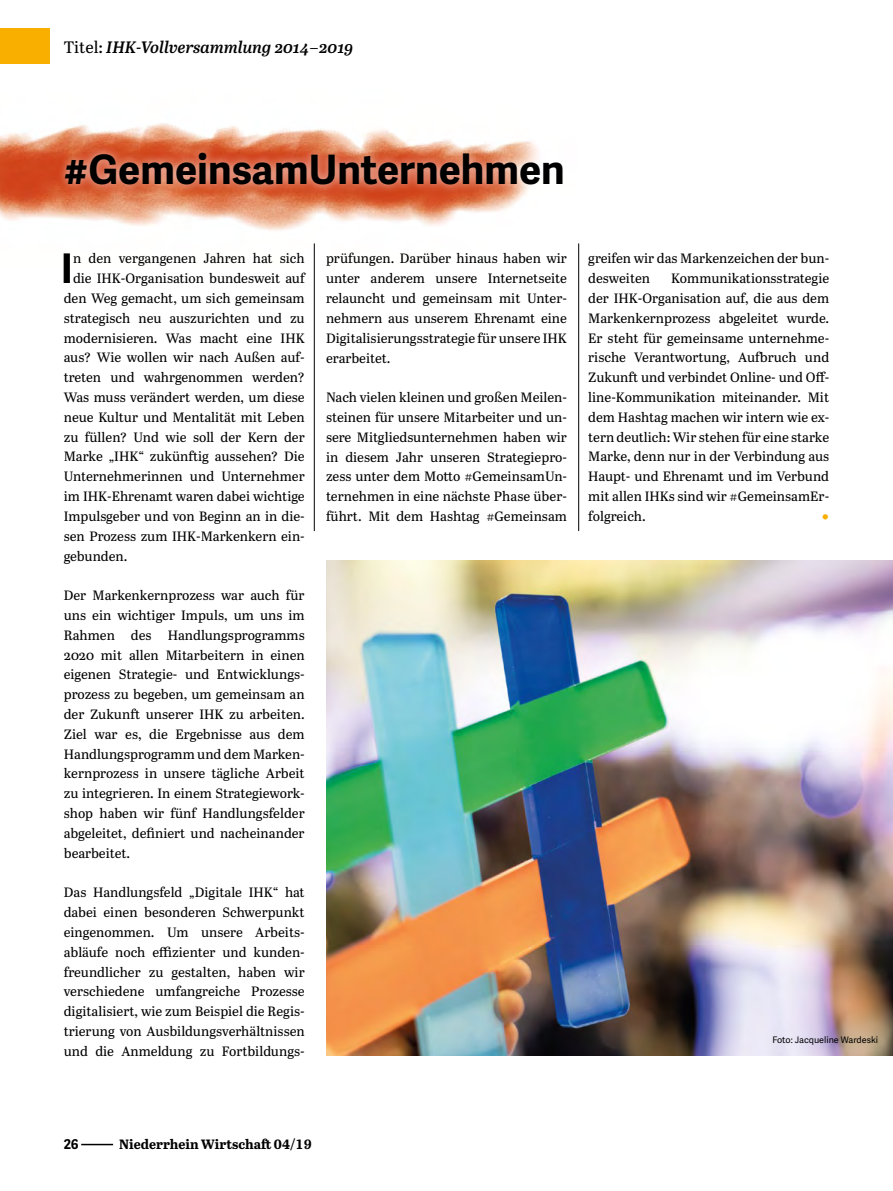
<style>
.page{position:relative;width:893px;height:1191px;background:#fff}
.page>*{position:absolute;margin:0;border:0;box-sizing:border-box;transform-origin:0 0}
.t1{font:700 40.8px "Adelle Sans";color:#000}
.t2{font:700 40.5px "Adelle Sans";color:#000}
.t3{font:italic 600 16.5px "Abril Text";color:#000}
.t4{font:13.5px/19.8px "Abril Text";color:#000;text-align:justify}
.t5{font:700 13.5px "Abril Text";color:#000}
.t6{font:700 13.5px "Adelle Sans";color:#000}
.t7{font:12.9px "Adelle Sans";color:#f9af00}
.t8{font:9px "Adelle Sans";color:#000}
.s1{font-weight:400;font-style:normal}
</style>
<div class="page">
<img style="left:0;top:123px;width:580px;height:146px">
<div style="left:0;top:29px;width:49px;height:35px;background:#f9af00"></div>
<img style="left:326px;top:561px;width:567px;height:494px">
<div style="left:56px;top:144px;width:517px;height:51px;background:#fff;opacity:.75"></div>
<hr style="left:314px;top:243px;width:1px;height:288px;background:#000">
<hr style="left:578px;top:243px;width:1px;height:288px;background:#000">
<hr style="left:81px;top:1143px;width:32px;height:2px;background:#000">
<p class="t3" style="left:64px;top:35px;width:291px"><span class="s1">Titel:</span> IHK-Vollversammlung 2014 – 2019</p>
<h2 class="t2" style="left:64px;top:140px;width:503px">#GemeinsamUnternehmen</h2>
<h1 class="t1" style="left:61px;top:239px;width:14px">I</h1>
<p class="t4" style="left:73px;top:248px;width:233px">n den vergangenen Jahren hat sich</p>
<p class="t4" style="left:73px;top:268px;width:233px">die IHK-Organisation bundesweit auf</p>
<p class="t4" style="left:64px;top:288px;width:242px">den Weg gemacht, um sich gemeinsam</p>
<p class="t4" style="left:64px;top:307px;width:242px">strategisch neu auszurichten und zu</p>
<p class="t4" style="left:64px;top:327px;width:242px">modernisieren. Was macht eine IHK</p>
<p class="t4" style="left:64px;top:347px;width:242px">aus? Wie wollen wir nach Außen auf-</p>
<p class="t4" style="left:64px;top:367px;width:242px">treten und wahrgenommen werden?</p>
<p class="t4" style="left:64px;top:387px;width:242px">Was muss verändert werden, um diese</p>
<p class="t4" style="left:64px;top:406px;width:242px">neue Kultur und Mentalität mit Leben</p>
<p class="t4" style="left:64px;top:426px;width:242px">zu füllen? Und wie soll der Kern der</p>
<p class="t4" style="left:64px;top:446px;width:242px">Marke „IHK“ zukünftig aussehen? Die</p>
<p class="t4" style="left:64px;top:466px;width:242px">Unternehmerinnen und Unternehmer</p>
<p class="t4" style="left:64px;top:486px;width:242px">im IHK-Ehrenamt waren dabei wichtige</p>
<p class="t4" style="left:64px;top:505px;width:242px">Impulsgeber und von Beginn an in die-</p>
<p class="t4" style="left:64px;top:525px;width:242px">sen Prozess zum IHK-Markenkern ein-</p>
<p class="t4" style="left:64px;top:545px;width:65px">gebunden.</p>
<p class="t4" style="left:64px;top:585px;width:242px">Der Markenkernprozess war auch für uns ein wichtiger Impuls, um uns im Rahmen des Handlungsprogramms 2020 mit allen Mitarbeitern in einen eigenen Strategie- und Entwicklungs&shy;prozess zu begeben, um gemeinsam an der Zukunft unserer IHK zu arbeiten.<br>Ziel war es, die Ergebnisse aus dem Handlungsprogramm und dem Marken&shy;kernprozess in unsere tägliche Arbeit zu integrieren. In einem Strategiework&shy;shop haben wir fünf Handlungsfelder abgeleitet, definiert und nacheinander bearbeitet.</p>
<p class="t4" style="left:64px;top:882px;width:242px">Das Handlungsfeld „Digitale IHK“ hat dabei einen besonderen Schwerpunkt eingenommen. Um unsere Arbeits&shy;abläufe noch effizienter und kunden&shy;freundlicher zu gestalten, haben wir verschiedene umfangreiche Prozesse digitalisiert, wie zum Beispiel die Regis&shy;trierung von Ausbildungsverhältnissen und die Anmeldung zu Fortbildungs-</p>
<p class="t4" style="left:326px;top:248px;width:242px">prüfungen. Darüber hinaus haben wir unter anderem unsere Internetseite relauncht und gemeinsam mit Unter&shy;nehmern aus unserem Ehrenamt eine Digitalisierungsstrategie für unsere IHK erarbeitet.</p>
<p class="t4" style="left:326px;top:387px;width:242px">Nach vielen kleinen und großen Meilen&shy;steinen für unsere Mitarbeiter und un&shy;sere Mitgliedsunternehmen haben wir in diesem Jahr unseren Strategiepro&shy;zess unter dem Motto #GemeinsamUn&shy;ternehmen in eine nächste Phase über&shy;führt. Mit dem Hashtag #Gemeinsam</p>
<p class="t4" style="left:588px;top:248px;width:242px">greifen wir das Markenzeichen der bun&shy;desweiten</p>
<p class="t4" style="left:588px;top:268px;width:242px;text-indent:83px">Kommunikationsstrategie der IHK-Organisation auf, die aus dem Markenkernprozess abgeleitet wurde.<br>Er steht für gemeinsame unternehme&shy;rische Verantwortung, Aufbruch und Zukunft und verbindet Online- und Off&shy;line-Kommunikation miteinander. Mit dem Hashtag machen wir intern wie ex&shy;tern deutlich: Wir stehen für eine starke Marke, denn nur in der Verbindung aus Haupt- und Ehrenamt und im Verbund mit allen IHKs sind wir #GemeinsamEr&shy;folgreich.</p>
<p class="t7" style="left:821px;top:507px;width:9px">○</p>
<p class="t8" style="left:772px;top:1033px;width:107px">Foto: Jacqueline Wardeski</p>
<p class="t6" style="left:64px;top:1134px;width:16px">26</p>
<p class="t5" style="left:119px;top:1134px;width:194px">Niederrhein Wirtschaft 04/19</p>
</div>
